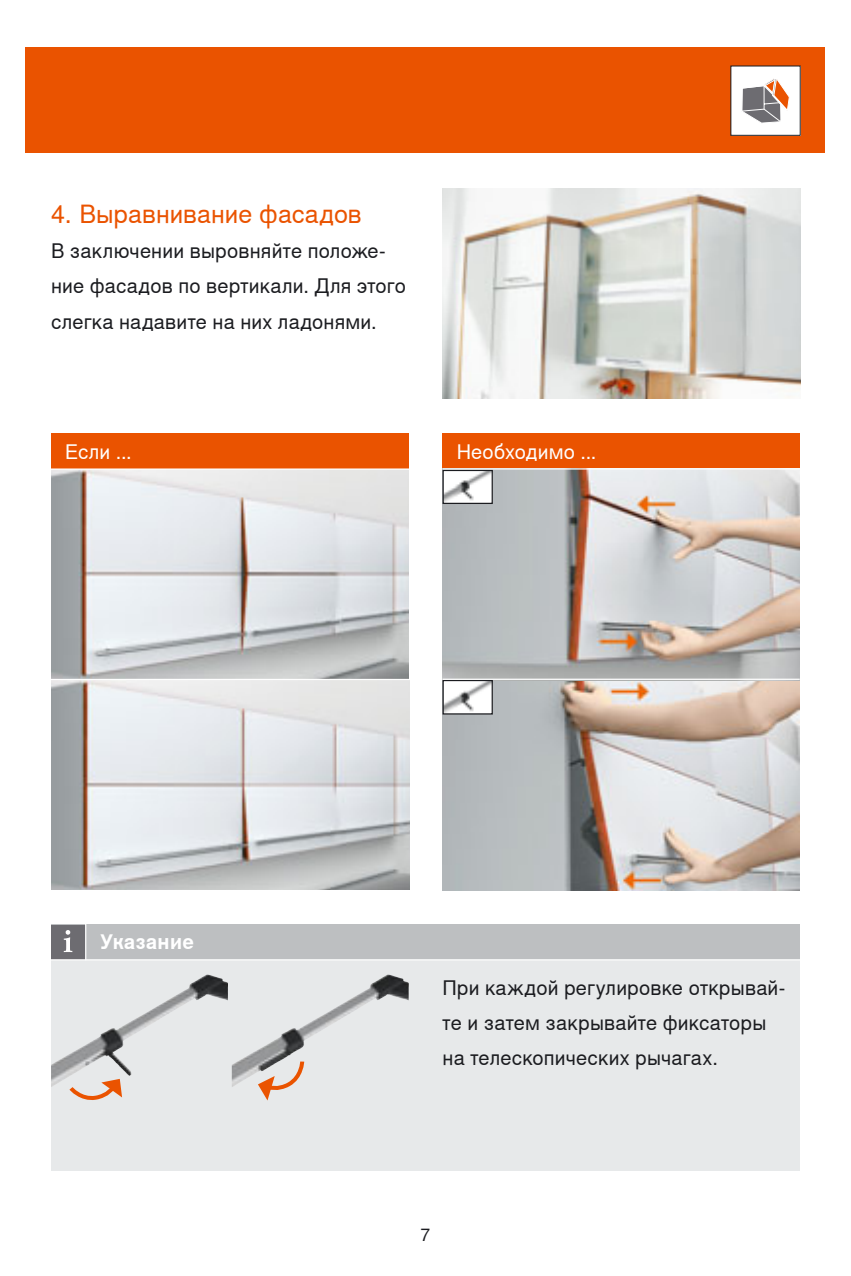
<style>
.page{position:relative;width:851px;height:1276px;background:#fff}
.page>*{position:absolute;margin:0;border:0;box-sizing:border-box;transform-origin:0 0}
.t1{font:25px "Nimbus Sans Global";color:#ea5300}
.t2{font:20px/35px "Nimbus Sans Global";letter-spacing:.01em;color:#1b1c20}
.t3{font:20px "Nimbus Sans Global";letter-spacing:.01em;color:#fff}
.t4{font:700 20px "Nimbus Sans Global";letter-spacing:.02em;color:#fff}
.t5{font:17.5px "Nimbus Sans Global";color:#1b1c20}
</style>
<div class="page">
<div style="left:25px;top:48px;width:799px;height:105px;background:#ea5300"></div>
<div style="left:51px;top:434px;width:357px;height:35px;background:#ea5300"></div>
<div style="left:442px;top:434px;width:357px;height:35px;background:#ea5300"></div>
<div style="left:51px;top:924px;width:748px;height:36px;background:#bdbfc1"></div>
<div style="left:51px;top:960px;width:748px;height:210px;background:#e7e9ea"></div>
<div style="left:51px;top:925px;width:34px;height:34px;background:#6d6c71"></div>
<svg style="left:64px;top:930px;width:8px;height:22px"></svg>
<img style="left:442px;top:469px;width:357px;height:421px">
<img style="left:51px;top:470px;width:358px;height:419px">
<img style="left:442px;top:188px;width:358px;height:211px">
<div style="left:730px;top:66px;width:70px;height:69px;background:#fff"></div>
<svg style="left:742px;top:78px;width:47px;height:45px"></svg>
<img style="left:444px;top:682px;width:47px;height:30px">
<div style="left:442px;top:680px;width:51px;height:34px;border:1px solid #1b1c20"></div>
<img style="left:444px;top:472px;width:47px;height:30px">
<div style="left:442px;top:470px;width:51px;height:34px;border:1px solid #1b1c20"></div>
<img style="left:51px;top:974px;width:177px;height:113px">
<img style="left:232px;top:974px;width:176px;height:113px">
<svg style="left:258px;top:1057px;width:49px;height:43px"></svg>
<svg style="left:67px;top:1079px;width:55px;height:21px"></svg>
<hr style="left:85px;top:918px;width:1px;height:42px;background:#fff">
<hr style="left:442px;top:468px;width:357px;height:1px;background:#fff">
<hr style="left:442px;top:678px;width:357px;height:2px;background:#fff">
<hr style="left:48px;top:468px;width:364px;height:2px;background:#fff">
<hr style="left:48px;top:679px;width:364px;height:1px;background:#fff">
<hr style="left:50px;top:959px;width:750px;height:1px;background:#fff">
<p class="t1" style="left:51px;top:199px;width:312px">4. Выравнивание фасадов</p>
<p class="t2" style="left:51px;top:233px;width:356px">В заключении выровняйте положе&shy;ние фасадов по вертикали. Для этого слегка надавите на них ладонями.</p>
<p class="t3" style="left:65px;top:440px;width:68px">Если ...</p>
<p class="t3" style="left:456px;top:439px;width:141px">Необходимо ...</p>
<p class="t4" style="left:100px;top:929px;width:95px">Указание</p>
<p class="t2" style="left:442px;top:970px;width:344px">При каждой регулировке открывай&shy;те и затем закрывайте фиксаторы на телескопических рычагах.</p>
<p class="t5" style="left:420px;top:1223px;width:11px">7</p>
</div>
